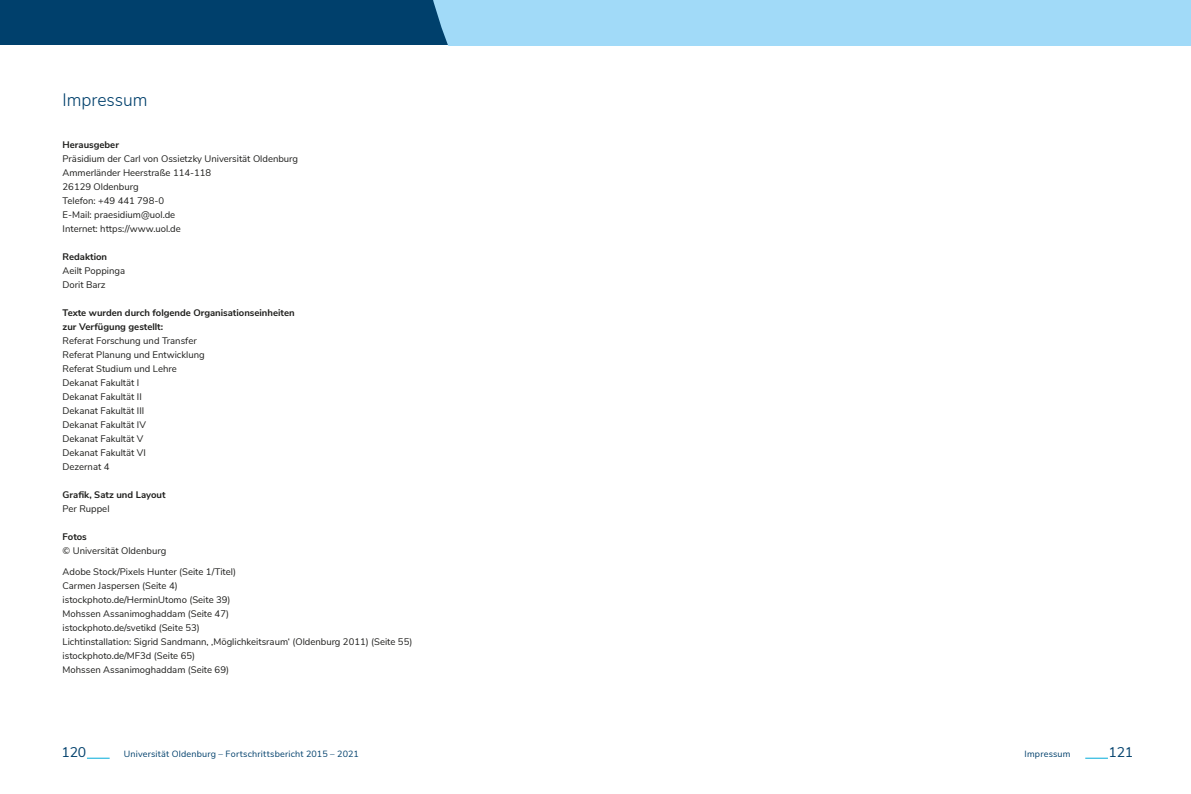
<style>
.page{position:relative;width:1191px;height:794px;background:#fff}
.page>*{position:absolute;margin:0;border:0;box-sizing:border-box;transform-origin:0 0}
.t1{font:300 18px "Nunito Sans";color:#00406c}
.t2{font:14px "Nunito Sans";letter-spacing:-.01em;color:#00406c}
.t3{font:9.5px/14px "Nunito Sans";color:#1d1d1b}
.t4{font:700 9.5px/14px "Nunito Sans";color:#1d1d1b}
.t5{font:9px "Nunito Sans";letter-spacing:.02em;color:#00406c}
</style>
<div class="page">
<svg style="left:87px;top:758px;width:23px;height:1px"></svg>
<svg style="left:1085px;top:758px;width:23px;height:1px"></svg>
<div style="left:0;top:0;width:1191px;height:45px;background:#00406c"></div>
<div style="left:433px;top:0;width:758px;height:45px;background:#a1daf8"></div>
<h1 class="t1" style="left:63px;top:87px;width:86px">Impressum</h1>
<p class="t4" style="left:63px;top:137px;width:58px">Herausgeber</p>
<p class="t3" style="left:63px;top:151px;width:237px">Präsidium der Carl von Ossietzky Universität Oldenburg<br>Ammerländer Heerstraße 114-118<br>26129 Oldenburg<br>Telefon: +49 441 798-0<br>E-Mail: praesidium@uol.de<br>Internet: https://www.uol.de</p>
<p class="t4" style="left:63px;top:249px;width:46px">Redaktion</p>
<p class="t3" style="left:63px;top:263px;width:64px">Aeilt Poppinga<br>Dorit Barz</p>
<p class="t4" style="left:63px;top:305px;width:233px">Texte wurden durch folgende Organisationseinheiten zur Verfügung gestellt:</p>
<p class="t3" style="left:63px;top:333px;width:144px">Referat Forschung und Transfer<br>Referat Planung und Entwicklung<br>Referat Studium und Lehre<br>Dekanat Fakultät I<br>Dekanat Fakultät II<br>Dekanat Fakultät III<br>Dekanat Fakultät IV<br>Dekanat Fakultät V<br>Dekanat Fakultät VI<br>Dezernat 4</p>
<p class="t4" style="left:63px;top:487px;width:104px">Grafik, Satz und Layout</p>
<p class="t3" style="left:63px;top:501px;width:48px">Per Ruppel</p>
<p class="t4" style="left:63px;top:529px;width:26px">Fotos</p>
<p class="t3" style="left:63px;top:543px;width:105px">© Universität Oldenburg</p>
<p class="t3" style="left:63px;top:564px;width:351px">Adobe Stock/Pixels Hunter (Seite 1/Titel)<br>Carmen Jaspersen (Seite 4)<br>istockphoto.de/HerminUtomo (Seite 39)<br>Mohssen Assanimoghaddam (Seite 47)<br>istockphoto.de/svetikd (Seite 53)<br>Lichtinstallation: Sigrid Sandmann, ‚Möglichkeitsraum‘ (Oldenburg 2011) (Seite 55) istockphoto.de/MF3d (Seite 65)<br>Mohssen Assanimoghaddam (Seite 69)</p>
<h2 class="t2" style="left:61px;top:742px;width:26px">120</h2>
<p class="t5" style="left:124px;top:747px;width:237px">Universität Oldenburg – Fortschrittsbericht 2015 – 2021</p>
<p class="t5" style="left:1024px;top:747px;width:47px">Impressum</p>
<h2 class="t2" style="left:1108px;top:742px;width:26px">121</h2>
</div>
